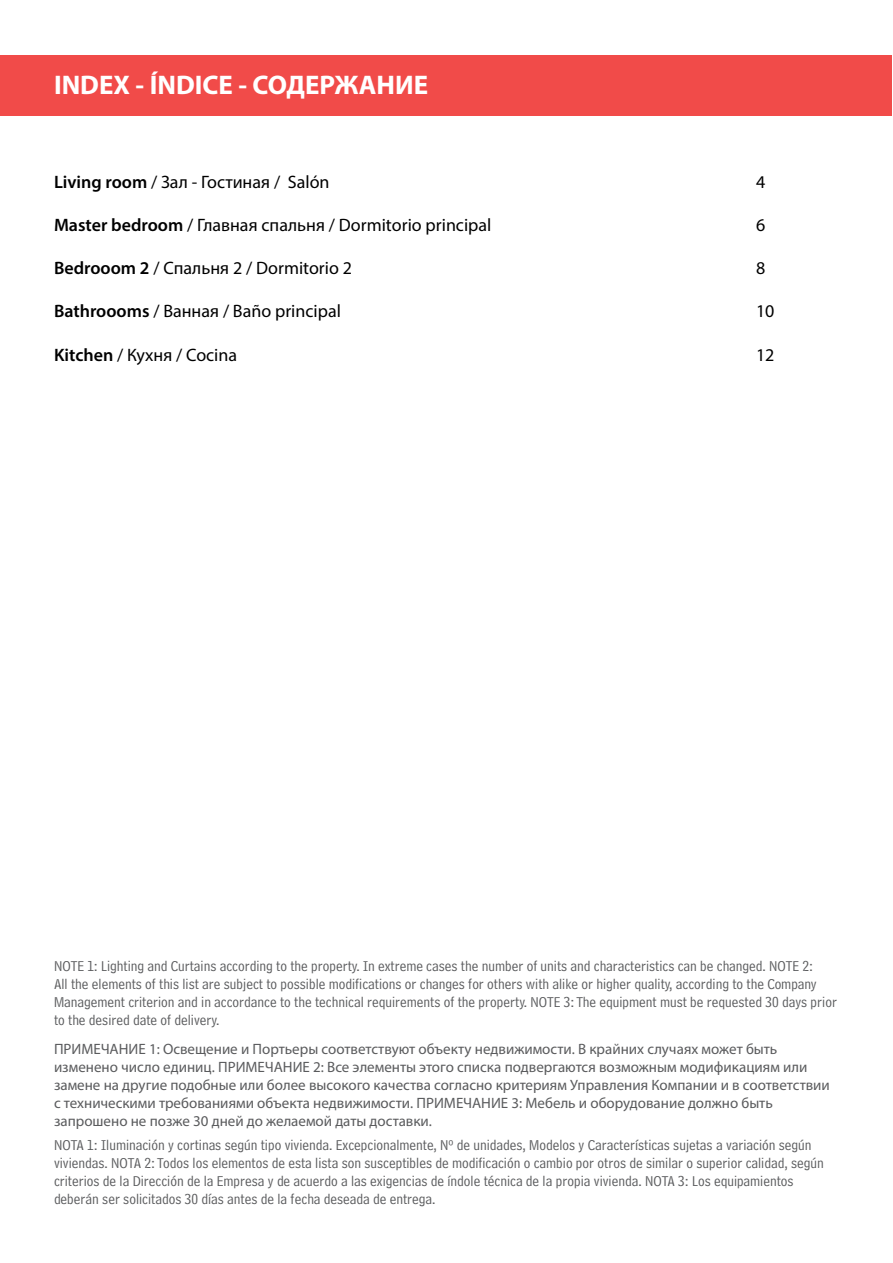
<style>
.page{position:relative;width:893px;height:1263px;background:#fff}
.page>*{position:absolute;margin:0;border:0;box-sizing:border-box;transform-origin:0 0}
.t1{font:700 27px "Myriad Pro";color:#fff}
.t2{font:18px "Myriad Pro";color:#000}
.t3{font:15px/18px "Bell Centennial Std Address";color:#5a5b5d}
.t4{font:15px/18px "Myriad Pro";color:#5a5b5d}
.s1{font-weight:600}
</style>
<div class="page">
<div style="left:1px;top:55px;width:891px;height:61px;background:#f14b49"></div>
<div style="left:0;top:55px;width:9px;height:61px;background:#f14b49"></div>
<h1 class="t1" style="left:54px;top:67px;width:376px">INDEX - ÍNDICE - СОДЕРЖАНИЕ</h1>
<p class="t2" style="left:54px;top:171px;width:277px"><span class="s1">Living room</span> / Зал - Гостиная / Salón</p>
<p class="t2" style="left:756px;top:171px;width:11px">4</p>
<p class="t2" style="left:54px;top:214px;width:439px"><span class="s1">Master bedroom</span> / Главная спальня / Dormitorio principal</p>
<p class="t2" style="left:756px;top:214px;width:11px">6</p>
<p class="t2" style="left:54px;top:257px;width:300px"><span class="s1">Bedrooom 2</span> / Спальня 2 / Dormitorio 2</p>
<p class="t2" style="left:756px;top:257px;width:11px">8</p>
<p class="t2" style="left:54px;top:300px;width:288px"><span class="s1">Bathroooms</span> / Ванная / Baño principal</p>
<p class="t2" style="left:756px;top:300px;width:20px">10</p>
<p class="t2" style="left:54px;top:343px;width:185px"><span class="s1">Kitchen</span> / Кухня / Cocina</p>
<p class="t2" style="left:756px;top:343px;width:20px">12</p>
<p class="t3" style="left:54px;top:957px;width:784px">NOTE 1: Lighting and Curtains according to the property. In extreme cases the number of units and characteristics can be changed. NOTE 2:<br>All the elements of this list are subject to possible modifications or changes for others with alike or higher quality, according to the Company Management criterion and in accordance to the technical requirements of the property. NOTE 3: The equipment must be requested 30 days prior to the desired date of delivery.</p>
<p class="t4" style="left:54px;top:1039px;width:777px">ПРИМЕЧАНИЕ 1: Освещение и Портьеры соответствуют объекту недвижимости. В крайних случаях может быть изменено число единиц. ПРИМЕЧАНИЕ 2: Все элементы этого списка подвергаются возможным модификациям или замене на другие подобные или более высокого качества согласно критериям Управления Компании и в соответствии с техническими требованиями объекта недвижимости. ПРИМЕЧАНИЕ 3: Мебель и оборудование должно быть запрошено не позже 30 дней до желаемой даты доставки.</p>
<p class="t3" style="left:54px;top:1136px;width:771px">NOTA 1: Iluminación y cortinas según tipo vivienda. Excepcionalmente, Nº de unidades, Modelos y Características sujetas a variación según viviendas. NOTA 2: Todos los elementos de esta lista son susceptibles de modificación o cambio por otros de similar o superior calidad, según criterios de la Dirección de la Empresa y de acuerdo a las exigencias de índole técnica de la propia vivienda. NOTA 3: Los equipamientos deberán ser solicitados 30 días antes de la fecha deseada de entrega.</p>
</div>
